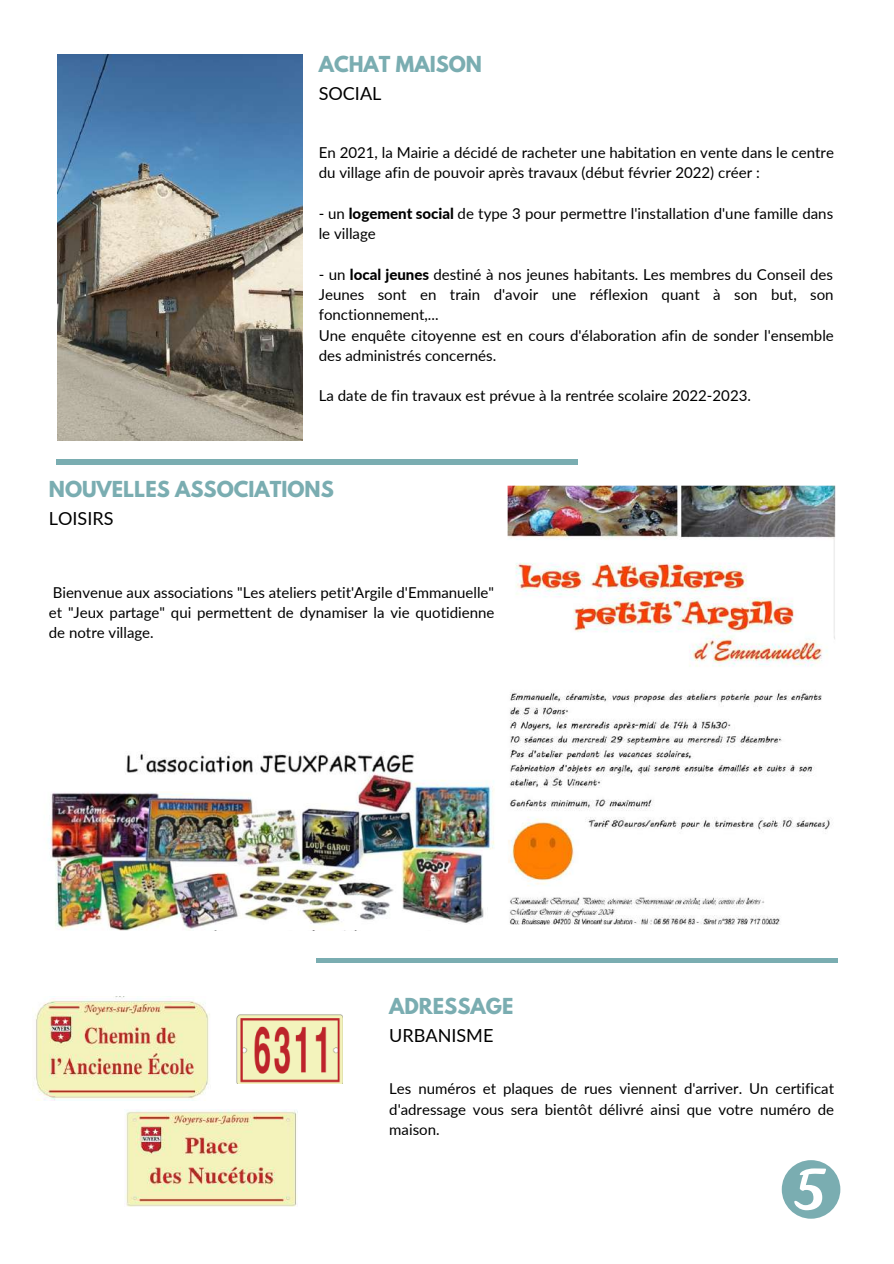
<style>
.page{position:relative;width:894px;height:1264px;background:#fff}
.page>*{position:absolute;margin:0;border:0;box-sizing:border-box;transform-origin:0 0}
.t1{font:700 19.5px "League Spartan";color:#7aadb1}
.t2{font:18px "Lato";color:#000}
.t3{font:15px/20.2px "Lato";color:#000}
.s1{font-weight:800}
</style>
<div class="page">
<img style="left:58px;top:54px;width:244px;height:387px">
<div style="left:56px;top:459px;width:521px;height:5px;background:#7aadb1"></div>
<img style="left:507px;top:485px;width:329px;height:440px">
<div style="left:316px;top:958px;width:521px;height:5px;background:#7aadb1"></div>
<img style="left:48px;top:752px;width:447px;height:178px">
<svg style="left:781px;top:1160px;width:59px;height:58px"></svg>
<img style="left:32px;top:996px;width:178px;height:104px">
<img style="left:236px;top:1014px;width:106px;height:69px">
<img style="left:125px;top:1109px;width:172px;height:97px">
<h1 class="t1" style="left:318px;top:54px;width:165px">ACHAT MAISON</h1>
<p class="t2" style="left:318px;top:82px;width:64px">SOCIAL</p>
<p class="t3" style="left:318px;top:142px;width:516px">En 2021, la Mairie a décidé de racheter une habitation en vente dans le centre du village afin de pouvoir après travaux (début février 2022) créer :</p>
<p class="t3" style="left:318px;top:203px;width:516px">- un <span class="s1">logement social</span> de type 3 pour permettre l'installation d'une famille dans le village</p>
<p class="t3" style="left:318px;top:264px;width:516px">- un <span class="s1">local jeunes</span> destiné à nos jeunes habitants. Les membres du Conseil des Jeunes sont en train d'avoir une réflexion quant à son but, son fonctionnement,...<br>Une enquête citoyenne est en cours d'élaboration afin de sonder l'ensemble des administrés concernés.</p>
<p class="t3" style="left:318px;top:385px;width:433px">La date de fin travaux est prévue à la rentrée scolaire 2022-2023.</p>
<h1 class="t1" style="left:49px;top:479px;width:286px">NOUVELLES ASSOCIATIONS</h1>
<p class="t2" style="left:49px;top:507px;width:66px">LOISIRS</p>
<p class="t3" style="left:49px;top:581px;width:447px;text-align:justify">Bienvenue aux associations "Les ateliers petit'Argile d'Emmanuelle" et "Jeux partage" qui permettent de dynamiser la vie quotidienne de notre village.</p>
<h1 class="t1" style="left:389px;top:996px;width:125px">ADRESSAGE</h1>
<p class="t2" style="left:389px;top:1023px;width:106px">URBANISME</p>
<p class="t3" style="left:389px;top:1078px;width:446px;text-align:justify">Les numéros et plaques de rues viennent d'arriver. Un certificat d'adressage vous sera bientôt délivré ainsi que votre numéro de maison.</p>
</div>
